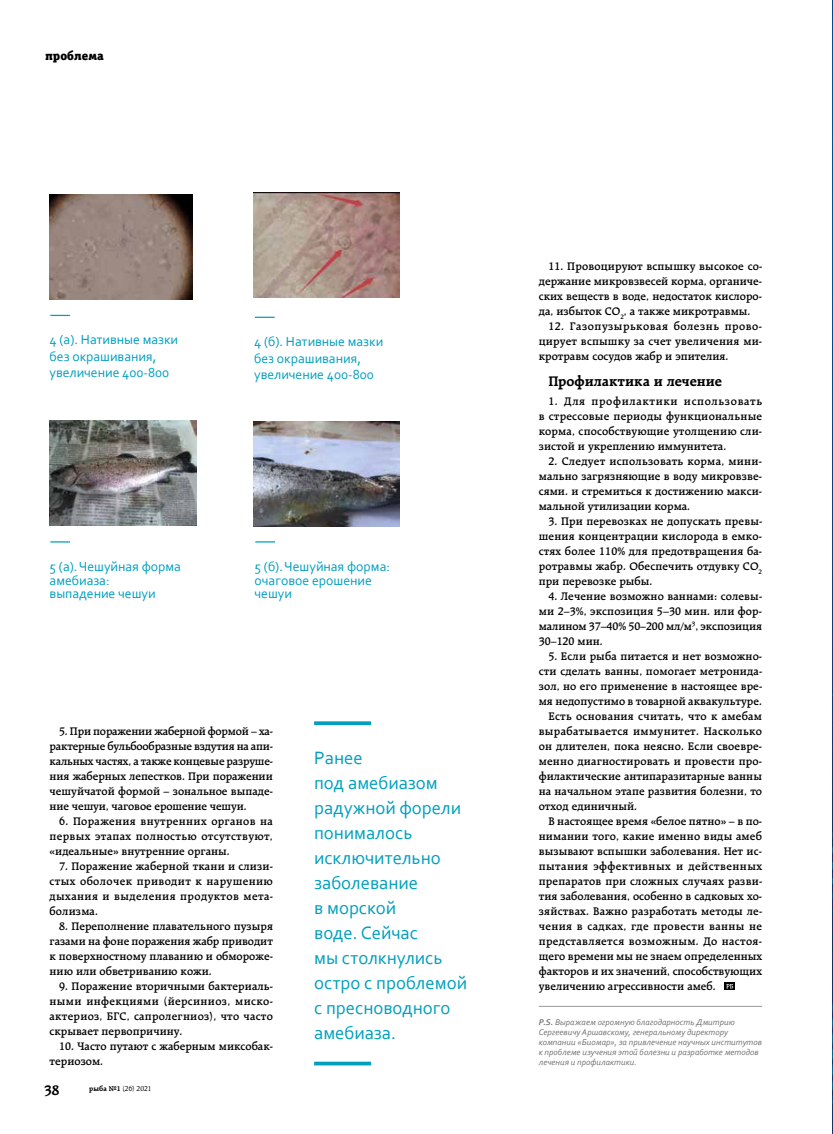
<style>
.page{position:relative;width:833px;height:1134px;background:#fff}
.page>*{position:absolute;margin:0;border:0;box-sizing:border-box;transform-origin:0 0}
.t1{font:18.75px/25px "Corbel";color:#009fbe}
.t2{font:700 15px "Raleigh BT";color:#000}
.t3{font:13.75px/13.8px "Corbel";color:#009fbe}
.t4{font:12.5px "Officina Serif Black ITC";letter-spacing:.01em;color:#000}
.t5{font:11.88px/15px "Raleigh Dm BT";color:#000;text-align:justify}
.t6{font:11.88px "Raleigh Dm BT";letter-spacing:.025em;color:#000}
.t7{font:11.88px "Raleigh Dm BT";letter-spacing:.02em;color:#000}
.t8{font:11.88px "Raleigh Dm BT";letter-spacing:.035em;color:#000}
.t9{font:italic 8.75px/10px "Corbel";color:#747474}
.t10{font:7.5px "Raleigh BT";letter-spacing:.015em;color:#000}
.s1{font-weight:700}
</style>
<div class="page">
<svg style="left:724px;top:982px;width:10px;height:8px"></svg>
<svg style="left:726px;top:984px;width:7px;height:4px"></svg>
<img style="left:50px;top:420px;width:146px;height:105px">
<svg style="left:50px;top:541px;width:20px;height:1px"></svg>
<img style="left:253px;top:421px;width:147px;height:105px">
<svg style="left:255px;top:541px;width:20px;height:1px"></svg>
<img style="left:49px;top:195px;width:144px;height:105px">
<svg style="left:50px;top:315px;width:20px;height:1px"></svg>
<img style="left:253px;top:193px;width:147px;height:105px">
<svg style="left:255px;top:317px;width:20px;height:1px"></svg>
<svg style="left:314px;top:721px;width:57px;height:4px"></svg>
<hr style="left:314px;top:1062px;width:57px;height:3px;background:#009fbe">
<img style="left:832px;top:0;width:1px;height:1134px">
<hr style="left:539px;top:1006px;width:223px;height:1px;background:#989898">
<p class="t4" style="left:46px;top:48px;width:60px">проблема</p>
<p class="t3" style="left:50px;top:331px;width:130px;line-height:16.5px">4 (а). Нативные мазки без окрашивания, увеличение 400-800</p>
<p class="t3" style="left:254px;top:333px;width:130px;line-height:16.5px">4 (б). Нативные мазки без окрашивания, увеличение 400-800</p>
<p class="t3" style="left:50px;top:559px;width:133px">5 (а). Чешуйная форма амебиаза:<br>выпадение чешуи</p>
<p class="t3" style="left:254px;top:559px;width:137px">5 (б). Чешуйная форма: очаговое ерошение чешуи</p>
<p class="t5" style="left:50px;top:723px;width:225px;text-indent:10px">5. При поражении жаберной формой – ха&shy;рактерные бульбообразные вздутия на апи&shy;кальных частях, а также концевые разруше&shy;ния жаберных лепестков. При поражении чешуйчатой формой – зональное выпаде&shy;ние чешуи, чаговое ерошение чешуи.</p>
<p class="t5" style="left:50px;top:813px;width:225px;text-indent:10px">6. Поражения внутренних органов на первых этапах полностью отсутствуют, «идеальные» внутренние органы.</p>
<p class="t5" style="left:50px;top:858px;width:225px;text-indent:10px">7. Поражение жаберной ткани и слизи&shy;стых оболочек приводит к нарушению дыхания и выделения продуктов мета&shy;болизма.</p>
<p class="t5" style="left:50px;top:918px;width:225px;text-indent:10px">8. Переполнение плавательного пузыря газами на фоне поражения жабр приводит к поверхностному плаванию и обмороже&shy;нию или обветриванию кожи.</p>
<p class="t5" style="left:50px;top:978px;width:225px;text-indent:10px">9. Поражение вторичными бактериаль&shy;ными инфекциями (йерсиниоз, миско&shy;актериоз, БГС, сапролегниоз), что часто скрывает первопричину.</p>
<p class="t5" style="left:50px;top:1038px;width:225px;text-indent:10px">10. Часто путают с жаберным миксобак&shy;териозом.</p>
<p class="t2" style="left:44px;top:1080px;width:17px">38</p>
<p class="t10" style="left:89px;top:1084px;width:64px"><span class="s1">рыба №1</span> (26) 2021</p>
<h1 class="t1" style="left:314px;top:745px;width:154px">Ранее<br>под амебиазом радужной форели понималось исключительно заболевание<br>в морской<br>воде. Сейчас<br>мы столкнулись остро с проблемой с пресноводного амебиаза.</h1>
<p class="t5" style="left:539px;top:258px;width:225px;text-indent:10px">11. Провоцируют вспышку высокое со&shy;держание микровзвесей корма, органиче&shy;ских веществ в воде, недостаток кислоро&shy;да, избыток СО<sub>2</sub>, а также микротравмы.</p>
<p class="t5" style="left:539px;top:318px;width:225px;text-indent:10px">12. Газопузырьковая болезнь прово&shy;цирует вспышку за счет увеличения ми&shy;кротравм сосудов жабр и эпителия.</p>
<p class="t2" style="left:548px;top:372px;width:175px">Профилактика и лечение</p>
<p class="t5" style="left:539px;top:393px;width:225px;text-indent:10px">1. Для профилактики использовать в стрессовые периоды функциональные корма, способствующие утолщению сли&shy;зистой и укреплению иммунитета.</p>
<p class="t5" style="left:539px;top:453px;width:225px;text-indent:10px">2. Следует использовать корма, мини&shy;мально загрязняющие в воду микровзве&shy;сями. и стремиться к достижению макси&shy;мальной утилизации корма.</p>
<p class="t5" style="left:539px;top:513px;width:225px;text-indent:10px">3. При перевозках не допускать превы&shy;шения концентрации кислорода в емко&shy;стях более 110% для предотвращения ба&shy;ротравмы жабр. Обеспечить отдувку СО<sub>2 </sub>при перевозке рыбы.</p>
<p class="t5" style="left:539px;top:588px;width:225px;text-indent:10px">4. Лечение возможно ваннами: солевы&shy;ми 2–3%, экспозиция 5–30 мин. или фор&shy;малином 37–40% 50–200 мл/м<sup>3</sup>, экспозиция 30–120 мин.</p>
<p class="t5" style="left:548px;top:648px;width:215px">5. Если рыба питается и нет возможно-</p>
<p class="t5" style="left:539px;top:663px;width:225px">сти сделать ванны, помогает метронида-</p>
<p class="t5" style="left:539px;top:678px;width:225px">зол, но его применение в настоящее вре-</p>
<p class="t5" style="left:539px;top:693px;width:225px">мя недопустимо в товарной аквакультуре.</p>
<p class="t7" style="left:548px;top:709px;width:215px">Есть основания считать, что к амебам</p>
<p class="t6" style="left:539px;top:724px;width:225px">вырабатывается иммунитет. Насколько</p>
<p class="t5" style="left:539px;top:738px;width:225px">он длителен, пока неясно. Если своевре-</p>
<p class="t5" style="left:539px;top:753px;width:225px">менно диагностировать и провести про-</p>
<p class="t5" style="left:539px;top:768px;width:225px">филактические антипаразитарные ванны</p>
<p class="t5" style="left:539px;top:783px;width:225px">на начальном этапе развития болезни, то</p>
<p class="t5" style="left:539px;top:798px;width:100px">отход единичный.</p>
<p class="t5" style="left:548px;top:813px;width:215px">В настоящее время «белое пятно» – в по-</p>
<p class="t5" style="left:539px;top:828px;width:225px">нимании того, какие именно виды амеб</p>
<p class="t5" style="left:539px;top:843px;width:225px">вызывают вспышки заболевания. Нет ис-</p>
<p class="t8" style="left:539px;top:859px;width:225px">пытания эффективных и действенных</p>
<p class="t5" style="left:539px;top:873px;width:225px">препаратов при сложных случаях разви-</p>
<p class="t5" style="left:539px;top:888px;width:225px">тия заболевания, особенно в садковых хо-</p>
<p class="t5" style="left:539px;top:903px;width:225px">зяйствах. Важно разработать методы ле-</p>
<p class="t6" style="left:539px;top:919px;width:225px">чения в садках, где провести ванны не</p>
<p class="t6" style="left:539px;top:934px;width:225px">представляется возможным. До настоя-</p>
<p class="t5" style="left:539px;top:948px;width:225px">щего времени мы не знаем определенных</p>
<p class="t5" style="left:539px;top:963px;width:225px">факторов и их значений, способствующих</p>
<p class="t5" style="left:539px;top:978px;width:178px">увеличению агрессивности амеб.</p>
<p class="t9" style="left:539px;top:1017px;width:225px"><span class="s1">P.S.</span> Выражаем огромную благодарность Дмитрию Сергеевичу Аршавскому, генеральному директору компании «Биомар», за привлечение научных институтов к проблеме изучения этой болезни и разработке методов лечения и профилактики.</p>
</div>
